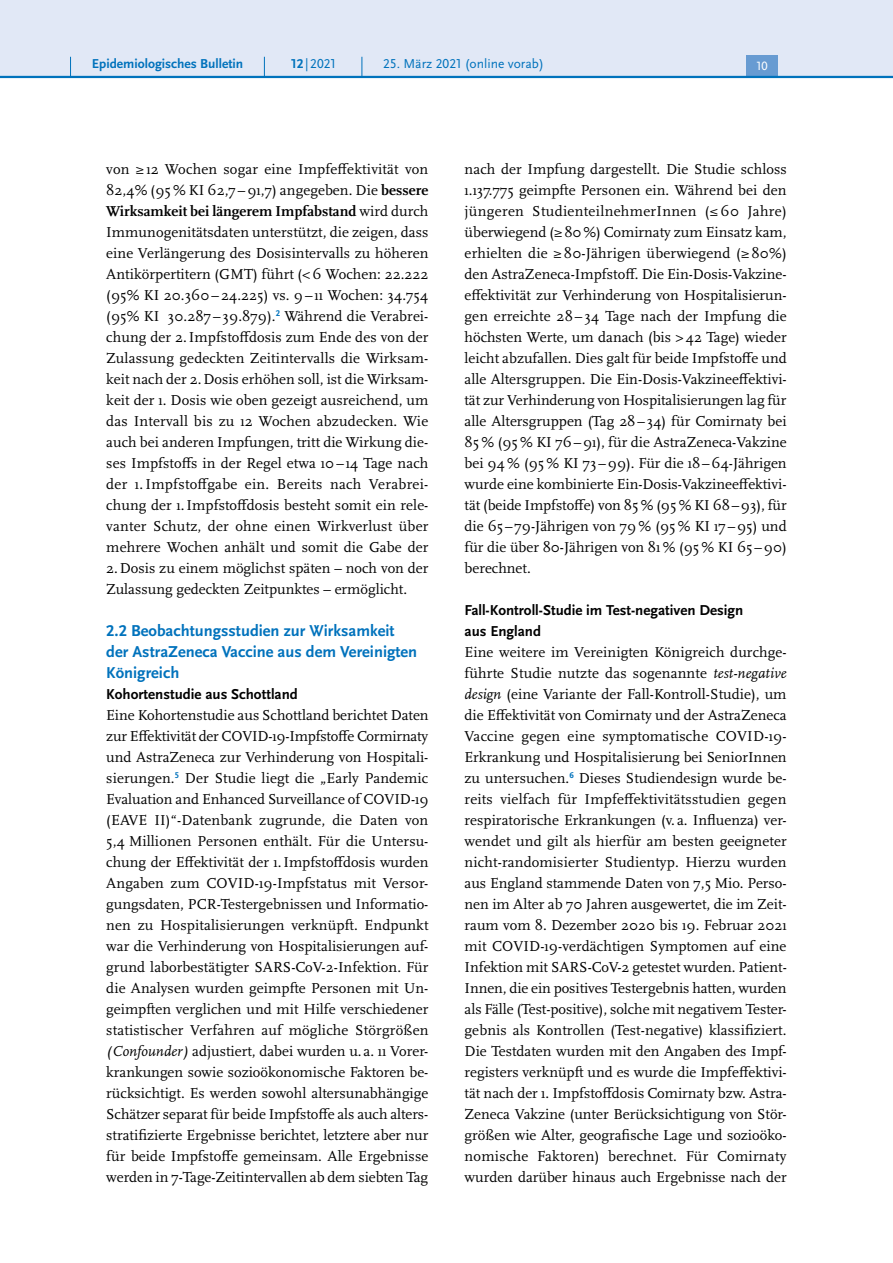
<style>
.page{position:relative;width:893px;height:1263px;background:#fff}
.page>*{position:absolute;margin:0;border:0;box-sizing:border-box;transform-origin:0 0}
.t1{font:700 16.5px/21px "Scala Sans Pro";color:#0072bc}
.P_-_Fließtext{font:15px/21px "Scala Pro";color:#000;text-align:justify}
.t2{font:700 15px/21px "Scala Sans Pro";color:#000}
.t3{font:13.5px "Scala Sans Pro";color:#0072bc}
.t4{font:700 13.5px "Scala Sans Pro";color:#0072bc}
.t5{font:12.45px "Scala Sans Pro";color:#fff}
.s1{font-weight:700}
.s2{font-style:italic}
</style>
<div class="page">
<div style="left:0;top:0;width:893px;height:77px;background:#e1e8f6"></div>
<div style="left:746px;top:55px;width:32px;height:21px;background:#679bd2"></div>
<hr style="left:0;top:76px;width:893px;height:2px;background:#0072bc">
<svg style="left:70px;top:57px;width:1px;height:19px"></svg>
<svg style="left:264px;top:57px;width:1px;height:19px"></svg>
<svg style="left:362px;top:57px;width:1px;height:19px"></svg>
<p class="t4" style="left:92px;top:55px;width:153px">Epidemiologisches Bulletin</p>
<p class="t3" style="left:291px;top:55px;width:46px"><span class="s1">12</span>|2021</p>
<p class="t3" style="left:383px;top:55px;width:162px">25. März 2021 (online vorab)</p>
<p class="t5" style="left:757px;top:59px;width:13px">10</p>
<p class="P_-_Fließtext" style="left:106px;top:158px;width:324px">von ≥ 12 Wochen sogar eine Impfeffektivität von 82,4% (95% KI 62,7 –91,7) angegeben. Die <span class="s1">bessere Wirksamkeit bei längerem Impfabstand</span> wird durch Immunogenitätsdaten unterstützt, die zeigen, dass eine Verlängerung des Dosisintervalls zu höheren Antikörpertitern (GMT) führt (&lt;6 Wochen: 22.222 (95% KI 20.360– 24.225) vs. 9– 11 Wochen: 34.754 (95% KI 30.287 – 39.879).<sup>2</sup> Während die Verabrei&shy;chung der 2.Impfstoffdosis zum Ende des von der Zulassung gedeckten Zeitintervalls die Wirksam&shy;keit nach der 2.Dosis erhöhen soll, ist die Wirksam&shy;keit der 1. Dosis wie oben gezeigt ausreichend, um das Intervall bis zu 12 Wochen abzudecken. Wie auch bei anderen Impfungen, tritt die Wirkung die&shy;ses Impfstoffs in der Regel etwa 10– 14 Tage nach der 1.Impfstoffgabe ein. Bereits nach Verabrei&shy;chung der 1.Impfstoffdosis besteht somit ein rele&shy;vanter Schutz, der ohne einen Wirkverlust über mehrere Wochen anhält und somit die Gabe der 2.Dosis zu einem möglichst späten – noch von der Zulassung gedeckten Zeitpunktes – ermöglicht.</p>
<h4 class="t1" style="left:106px;top:620px;width:312px">2.2 Beobachtungsstudien zur Wirksamkeit der AstraZeneca Vaccine aus dem Vereinigten<br>Königreich</h4>
<h5 class="t2" style="left:106px;top:683px;width:193px">Kohortenstudie aus Schottland</h5>
<p class="P_-_Fließtext" style="left:106px;top:704px;width:324px">Eine Kohortenstudie aus Schottland berichtet Daten zur Effektivität der COVID-19-Impfstoffe Cormirnaty und AstraZeneca zur Verhinderung von Hospitali&shy;sierungen.<sup>5</sup> Der Studie liegt die „Early Pandemic Evaluation and Enhanced Surveillance of COVID-19 (EAVE II)“-Datenbank zugrunde, die Daten von 5,4 Millionen Personen enthält. Für die Untersu&shy;chung der Effektivität der 1.Impfstoffdosis wurden Angaben zum COVID-19-Impfstatus mit Versor&shy;gungsdaten, PCR-Testergebnissen und Informatio&shy;nen zu Hospitalisierungen verknüpft. Endpunkt war die Verhinderung von Hospitalisierungen auf&shy;grund laborbestätigter SARS-CoV-2-Infektion. Für die Analysen wurden geimpfte Personen mit Un&shy;geimpften verglichen und mit Hilfe verschiedener statistischer Verfahren auf mögliche Störgrößen <span class="s2">(Confounder)</span> adjustiert, dabei wurden u. a. 11 Vorer&shy;krankungen sowie sozioökonomische Faktoren be&shy;rücksichtigt. Es werden sowohl altersunabhängige Schätzer separat für beide Impfstoffe als auch alters&shy;stratifizierte Ergebnisse berichtet, letztere aber nur für beide Impfstoffe gemeinsam. Alle Ergebnisse werden in 7-Tage-Zeitintervallen ab dem siebten Tag</p>
<p class="P_-_Fließtext" style="left:465px;top:158px;width:324px">nach der Impfung dargestellt. Die Studie schloss 1.137.775 geimpfte Personen ein. Während bei den jüngeren StudienteilnehmerInnen (≤ 60 Jahre) überwiegend (≥80%) Comirnaty zum Einsatz kam, erhielten die ≥ 80-Jährigen überwiegend (≥ 80%) den AstraZeneca-Impfstoff. Die Ein-Dosis-Vakzine&shy;effektivität zur Verhinderung von Hospitalisierun&shy;gen erreichte 28 – 34 Tage nach der Impfung die höchsten Werte, um danach (bis &gt;42 Tage) wieder leicht abzufallen. Dies galt für beide Impfstoffe und alle Altersgruppen. Die Ein-Dosis-Vakzineeffektivi&shy;tät zur Verhinderung von Hospitalisierungen lag für alle Altersgruppen (Tag 28– 34) für Comirnaty bei 85 % (95 % KI 76–91), für die AstraZeneca-Vakzine bei 94 % (95 % KI 73 –99). Für die 18–64-Jährigen wurde eine kombinierte Ein-Dosis-Vakzineeffektivi&shy;tät (beide Impfstoffe) von 85 % (95 % KI 68–93), für die 65–79-Jährigen von 79 % (95 % KI 17 –95) und für die über 80-Jährigen von 81 % (95 % KI 65–90) berechnet.</p>
<h5 class="t2" style="left:465px;top:599px;width:280px">Fall-Kontroll-Studie im Test-negativen Design aus England</h5>
<p class="P_-_Fließtext" style="left:465px;top:641px;width:324px">Eine weitere im Vereinigten Königreich durchge&shy;führte Studie nutzte das sogenannte <span class="s2">test-negative design</span> (eine Variante der Fall-Kontroll-Studie), um die Effektivität von Comirnaty und der AstraZeneca Vaccine gegen eine symptomatische COVID-19- Erkrankung und Hospitalisierung bei SeniorInnen zu untersuchen.<sup>6</sup> Dieses Studiendesign wurde be&shy;reits vielfach für Impfeffektivitätsstudien gegen respiratorische Erkrankungen (v. a. Influenza) ver&shy;wendet und gilt als hierfür am besten geeigneter nicht-randomisierter Studientyp. Hierzu wurden aus England stammende Daten von 7,5 Mio. Perso&shy;nen im Alter ab 70 Jahren ausgewertet, die im Zeit&shy;raum vom 8. Dezember 2020 bis 19. Februar 2021 mit COVID-19-verdächtigen Symptomen auf eine Infektion mit SARS-CoV-2 getestet wurden. Patient-Innen, die ein positives Testergebnis hatten, wurden als Fälle (Test-positive), solche mit negativem Tester&shy;gebnis als Kontrollen (Test-negative) klassifiziert.<br>Die Testdaten wurden mit den Angaben des Impf&shy;registers verknüpft und es wurde die Impfeffektivi&shy;tät nach der 1. Impfstoffdosis Comirnaty bzw. Astra-Zeneca Vakzine (unter Berücksichtigung von Stör&shy;größen wie Alter, geografische Lage und sozioöko&shy;nomische Faktoren) berechnet. Für Comirnaty wurden darüber hinaus auch Ergebnisse nach der</p>
</div>
